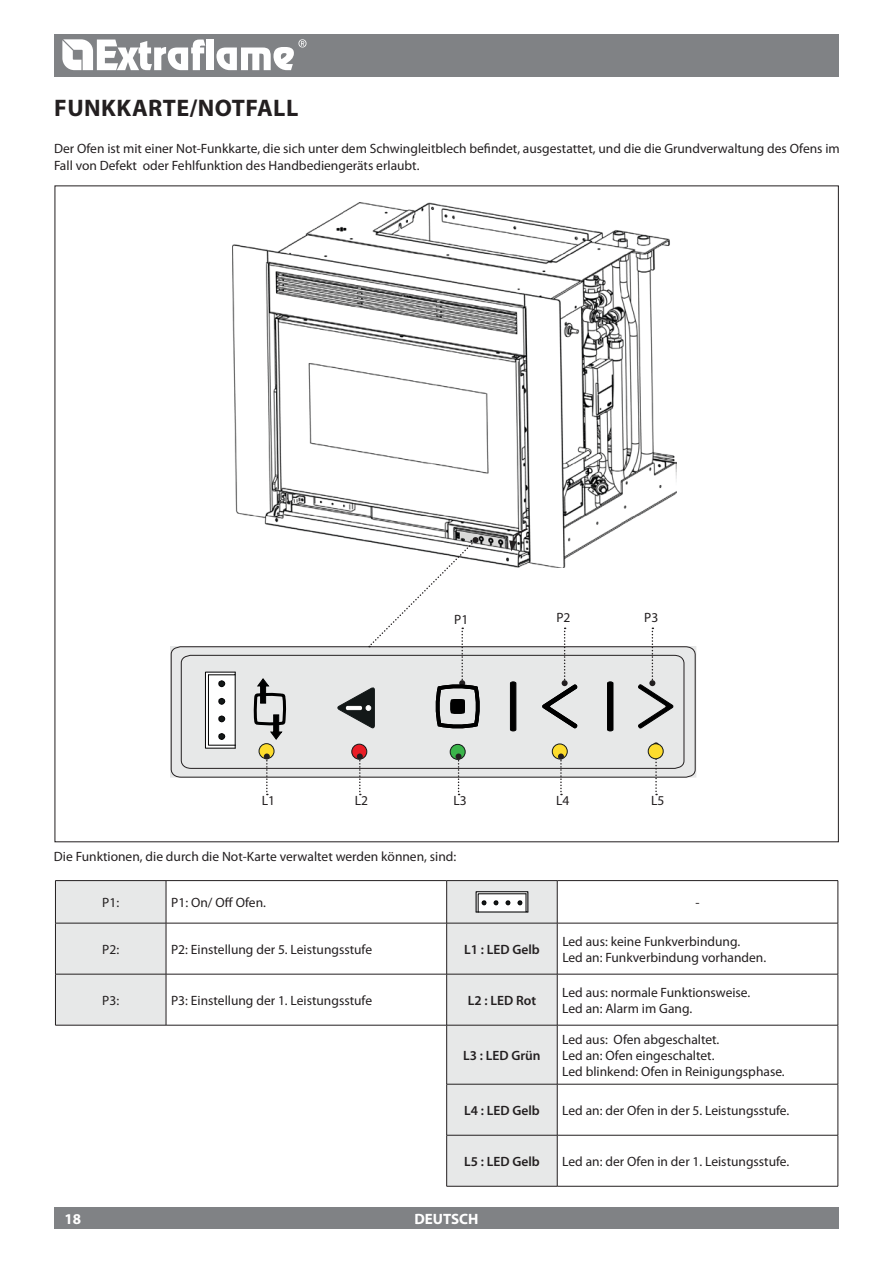
<style>
.page{position:relative;width:893px;height:1263px;background:#fff}
.page>*{position:absolute;margin:0;border:0;box-sizing:border-box;transform-origin:0 0}
.t1{font:700 24px "Myriad Pro";letter-spacing:.02em;color:#231f20}
.t2{font:700 15px "Myriad Pro";color:#fff}
.t3{font:13.5px/16.2px "Myriad Pro";color:#231f20}
.t4{font:600 13.5px "Myriad Pro";color:#231f20}
</style>
<div class="page">
<img style="left:232px;top:203px;width:444px;height:364px">
<svg style="left:655px;top:778px;width:3px;height:17px"></svg>
<svg style="left:171px;top:646px;width:525px;height:132px"></svg>
<div style="left:181px;top:654px;width:504px;height:115px;background:#e7e8e8"></div>
<div style="left:352px;top:744px;width:15px;height:15px;background:#e91d26;border-radius:50%"></div>
<div style="left:352px;top:744px;width:15px;height:15px;border:1px solid #131818;border-radius:50%"></div>
<div style="left:450px;top:744px;width:15px;height:15px;background:#3ab44a;border-radius:50%"></div>
<div style="left:450px;top:744px;width:15px;height:15px;border:1px solid #131818;border-radius:50%"></div>
<div style="left:552px;top:744px;width:15px;height:15px;background:#fddc2d;border-radius:50%"></div>
<div style="left:552px;top:744px;width:15px;height:15px;border:1px solid #131818;border-radius:50%"></div>
<div style="left:648px;top:744px;width:15px;height:15px;background:#fddc2d;border-radius:50%"></div>
<div style="left:648px;top:743px;width:15px;height:16px;border:1px solid #131818;border-radius:50%"></div>
<div style="left:205px;top:672px;width:30px;height:76px;background:#f4f4f4;border:1px solid #000001"></div>
<svg style="left:208px;top:672px;width:28px;height:76px"></svg>
<svg style="left:638px;top:628px;width:35px;height:100px"></svg>
<svg style="left:543px;top:628px;width:34px;height:100px"></svg>
<svg style="left:607px;top:682px;width:6px;height:49px"></svg>
<svg style="left:510px;top:682px;width:6px;height:49px"></svg>
<svg style="left:336px;top:537px;width:144px;height:192px"></svg>
<svg style="left:253px;top:659px;width:34px;height:136px"></svg>
<svg style="left:357px;top:753px;width:6px;height:42px"></svg>
<svg style="left:456px;top:753px;width:6px;height:42px"></svg>
<svg style="left:558px;top:753px;width:6px;height:42px"></svg>
<div style="left:54px;top:34px;width:785px;height:43px;background:#808285"></div>
<div style="left:54px;top:1208px;width:785px;height:21px;background:#808285"></div>
<svg style="left:62px;top:39px;width:143px;height:31px"></svg>
<div style="left:207px;top:40px;width:7px;height:30px;background:#fff"></div>
<svg style="left:216px;top:39px;width:90px;height:31px"></svg>
<svg style="left:56px;top:881px;width:501px;height:42px"></svg>
<svg style="left:56px;top:924px;width:501px;height:262px"></svg>
<hr style="left:55px;top:880px;width:111px;height:1px;background:#231f20">
<hr style="left:55px;top:881px;width:1px;height:42px;background:#231f20">
<hr style="left:166px;top:880px;width:281px;height:1px;background:#231f20">
<hr style="left:166px;top:881px;width:1px;height:42px;background:#231f20">
<hr style="left:447px;top:880px;width:110px;height:1px;background:#231f20">
<hr style="left:446px;top:881px;width:1px;height:42px;background:#231f20">
<hr style="left:557px;top:880px;width:281px;height:1px;background:#231f20">
<hr style="left:557px;top:881px;width:1px;height:42px;background:#231f20">
<hr style="left:838px;top:881px;width:1px;height:42px;background:#231f20">
<hr style="left:55px;top:923px;width:111px;height:1px;background:#231f20">
<hr style="left:55px;top:923px;width:1px;height:51px;background:#231f20">
<hr style="left:166px;top:923px;width:281px;height:1px;background:#231f20">
<hr style="left:166px;top:923px;width:1px;height:51px;background:#231f20">
<hr style="left:447px;top:923px;width:110px;height:1px;background:#231f20">
<hr style="left:446px;top:923px;width:1px;height:51px;background:#231f20">
<hr style="left:557px;top:923px;width:281px;height:1px;background:#231f20">
<hr style="left:557px;top:923px;width:1px;height:51px;background:#231f20">
<hr style="left:838px;top:923px;width:1px;height:51px;background:#231f20">
<hr style="left:55px;top:974px;width:111px;height:1px;background:#231f20">
<hr style="left:55px;top:974px;width:1px;height:51px;background:#231f20">
<hr style="left:166px;top:974px;width:281px;height:1px;background:#231f20">
<hr style="left:166px;top:974px;width:1px;height:51px;background:#231f20">
<hr style="left:447px;top:974px;width:110px;height:1px;background:#231f20">
<hr style="left:446px;top:974px;width:1px;height:51px;background:#231f20">
<hr style="left:557px;top:974px;width:281px;height:1px;background:#231f20">
<hr style="left:557px;top:974px;width:1px;height:51px;background:#231f20">
<hr style="left:838px;top:974px;width:1px;height:51px;background:#231f20">
<hr style="left:55px;top:1025px;width:111px;height:1px;background:#231f20">
<hr style="left:166px;top:1025px;width:281px;height:1px;background:#231f20">
<hr style="left:447px;top:1025px;width:110px;height:1px;background:#231f20">
<hr style="left:446px;top:1025px;width:1px;height:59px;background:#231f20">
<hr style="left:557px;top:1025px;width:281px;height:1px;background:#231f20">
<hr style="left:557px;top:1025px;width:1px;height:59px;background:#231f20">
<hr style="left:838px;top:1025px;width:1px;height:59px;background:#231f20">
<hr style="left:446px;top:1084px;width:111px;height:1px;background:#231f20">
<hr style="left:446px;top:1084px;width:1px;height:51px;background:#231f20">
<hr style="left:557px;top:1084px;width:281px;height:1px;background:#231f20">
<hr style="left:557px;top:1084px;width:1px;height:51px;background:#231f20">
<hr style="left:838px;top:1084px;width:1px;height:51px;background:#231f20">
<hr style="left:446px;top:1135px;width:111px;height:1px;background:#231f20">
<hr style="left:446px;top:1135px;width:1px;height:51px;background:#231f20">
<hr style="left:557px;top:1135px;width:281px;height:1px;background:#231f20">
<hr style="left:557px;top:1135px;width:1px;height:51px;background:#231f20">
<hr style="left:838px;top:1135px;width:1px;height:51px;background:#231f20">
<hr style="left:446px;top:1186px;width:111px;height:1px;background:#231f20">
<hr style="left:557px;top:1186px;width:281px;height:1px;background:#231f20">
<svg style="left:476px;top:891px;width:52px;height:22px"></svg>
<svg style="left:509px;top:527px;width:20px;height:24px"></svg>
<h1 class="t1" style="left:54px;top:92px;width:246px">FUNKKARTE/NOTFALL</h1>
<p class="t3" style="left:54px;top:141px;width:787px">Der Ofen ist mit einer Not-Funkkarte, die sich unter dem Schwingleitblech befindet, ausgestattet, und die die Grundverwaltung des Ofens im<br>Fall von Defekt oder Fehlfunktion des Handbediengeräts erlaubt.</p>
<p class="t3" style="left:454px;top:611px;width:16px">P1</p>
<p class="t3" style="left:556px;top:609px;width:16px">P2</p>
<p class="t3" style="left:644px;top:609px;width:16px">P3</p>
<p class="t3" style="left:262px;top:792px;width:15px">L1</p>
<p class="t3" style="left:355px;top:792px;width:15px">L2</p>
<p class="t3" style="left:454px;top:792px;width:15px">L3</p>
<p class="t3" style="left:556px;top:792px;width:15px">L4</p>
<p class="t3" style="left:651px;top:792px;width:15px">L5</p>
<p class="t3" style="left:54px;top:849px;width:404px">Die Funktionen, die durch die Not-Karte verwaltet werden können, sind:</p>
<p class="t3" style="left:102px;top:894px;width:19px">P1:</p>
<p class="t3" style="left:171px;top:894px;width:96px">P1: On/ Off Ofen.</p>
<p class="t3" style="left:695px;top:894px;width:6px">-</p>
<p class="t3" style="left:102px;top:941px;width:18px">P2:</p>
<p class="t3" style="left:171px;top:941px;width:203px">P2: Einstellung der 5. Leistungsstufe</p>
<p class="t4" style="left:464px;top:940px;width:77px">L1 : LED Gelb</p>
<p class="t3" style="left:562px;top:933px;width:205px">Led aus: keine Funkverbindung.<br>Led an: Funkverbindung vorhanden.</p>
<p class="t3" style="left:102px;top:992px;width:18px">P3:</p>
<p class="t3" style="left:171px;top:992px;width:203px">P3: Einstellung der 1. Leistungsstufe</p>
<p class="t4" style="left:468px;top:991px;width:70px">L2 : LED Rot</p>
<p class="t3" style="left:562px;top:984px;width:190px">Led aus: normale Funktionsweise.<br>Led an: Alarm im Gang.</p>
<p class="t4" style="left:463px;top:1047px;width:79px">L3 : LED Grün</p>
<p class="t3" style="left:562px;top:1031px;width:224px">Led aus: Ofen abgeschaltet.<br>Led an: Ofen eingeschaltet.<br>Led blinkend: Ofen in Reinigungsphase.</p>
<p class="t2" style="left:65px;top:1209px;width:18px">18</p>
<p class="t4" style="left:464px;top:1102px;width:77px">L4 : LED Gelb</p>
<p class="t3" style="left:562px;top:1102px;width:229px">Led an: der Ofen in der 5. Leistungsstufe.</p>
<p class="t4" style="left:464px;top:1153px;width:77px">L5 : LED Gelb</p>
<p class="t3" style="left:562px;top:1153px;width:229px">Led an: der Ofen in der 1. Leistungsstufe.</p>
<p class="t2" style="left:414px;top:1209px;width:66px">DEUTSCH</p>
</div>
